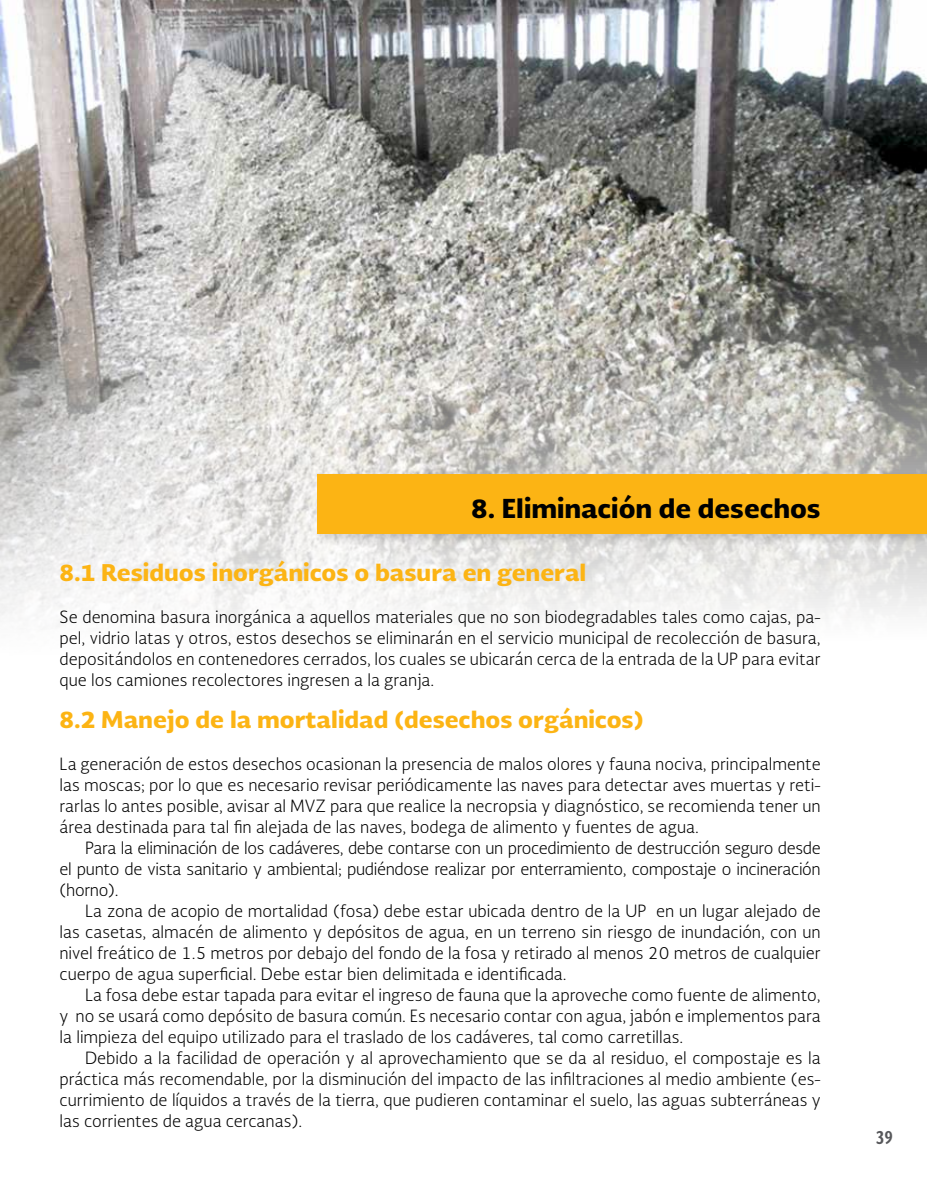
<style>
.page{position:relative;width:927px;height:1191px;background:#fff}
.page>*{position:absolute;margin:0;border:0;box-sizing:border-box;transform-origin:0 0}
.t1{font:900 25.5px "Soberana Sans";color:#000}
.t2{font:900 22.5px "Soberana Sans";color:#fcb414}
.t3{font:700 18px "Soberana Sans Condensed";color:#57585b}
.t4{font:300 16.5px/21px "Soberana Sans";color:#000;text-align:justify}
</style>
<div class="page">
<img style="left:0;top:0;width:927px;height:625px">
<div style="left:314px;top:471px;width:613px;height:75px;background:#000;opacity:.15"></div>
<div style="left:318px;top:474px;width:609px;height:59px;background:#fcb414"></div>
<h1 class="t1" style="left:471px;top:490px;width:351px">8. Eliminación de desechos</h1>
<h2 class="t2" style="left:60px;top:556px;width:528px">8.1 Residuos inorgánicos o basura en general</h2>
<p class="t4" style="left:60px;top:606px;width:763px">Se denomina basura inorgánica a aquellos materiales que no son biodegradables tales como cajas, pa&shy;pel, vidrio latas y otros, estos desechos se eliminarán en el servicio municipal de recolección de basura, depositándolos en contenedores cerrados, los cuales se ubicarán cerca de la entrada de la UP para evitar que los camiones recolectores ingresen a la granja.</p>
<h2 class="t2" style="left:60px;top:703px;width:585px">8.2 Manejo de la mortalidad (desechos orgánicos)</h2>
<p class="t4" style="left:60px;top:753px;width:763px">La generación de estos desechos ocasionan la presencia de malos olores y fauna nociva, principalmente las moscas; por lo que es necesario revisar periódicamente las naves para detectar aves muertas y reti&shy;rarlas lo antes posible, avisar al MVZ para que realice la necropsia y diagnóstico, se recomienda tener un área destinada para tal fin alejada de las naves, bodega de alimento y fuentes de agua.</p>
<p class="t4" style="left:60px;top:837px;width:763px;text-indent:26px">Para la eliminación de los cadáveres, debe contarse con un procedimiento de destrucción seguro desde el punto de vista sanitario y ambiental; pudiéndose realizar por enterramiento, compostaje o incineración (horno).</p>
<p class="t4" style="left:60px;top:900px;width:763px;text-indent:26px">La zona de acopio de mortalidad (fosa) debe estar ubicada dentro de la UP en un lugar alejado de las casetas, almacén de alimento y depósitos de agua, en un terreno sin riesgo de inundación, con un nivel freático de 1.5 metros por debajo del fondo de la fosa y retirado al menos 20 metros de cualquier cuerpo de agua superficial. Debe estar bien delimitada e identificada.</p>
<p class="t4" style="left:60px;top:984px;width:763px;text-indent:26px">La fosa debe estar tapada para evitar el ingreso de fauna que la aproveche como fuente de alimento, y no se usará como depósito de basura común. Es necesario contar con agua, jabón e implementos para la limpieza del equipo utilizado para el traslado de los cadáveres, tal como carretillas.</p>
<p class="t4" style="left:60px;top:1047px;width:763px;text-indent:26px">Debido a la facilidad de operación y al aprovechamiento que se da al residuo, el compostaje es la práctica más recomendable, por la disminución del impacto de las infiltraciones al medio ambiente (es&shy;currimiento de líquidos a través de la tierra, que pudieren contaminar el suelo, las aguas subterráneas y las corrientes de agua cercanas).</p>
<p class="t3" style="left:876px;top:1124px;width:18px">39</p>
</div>
